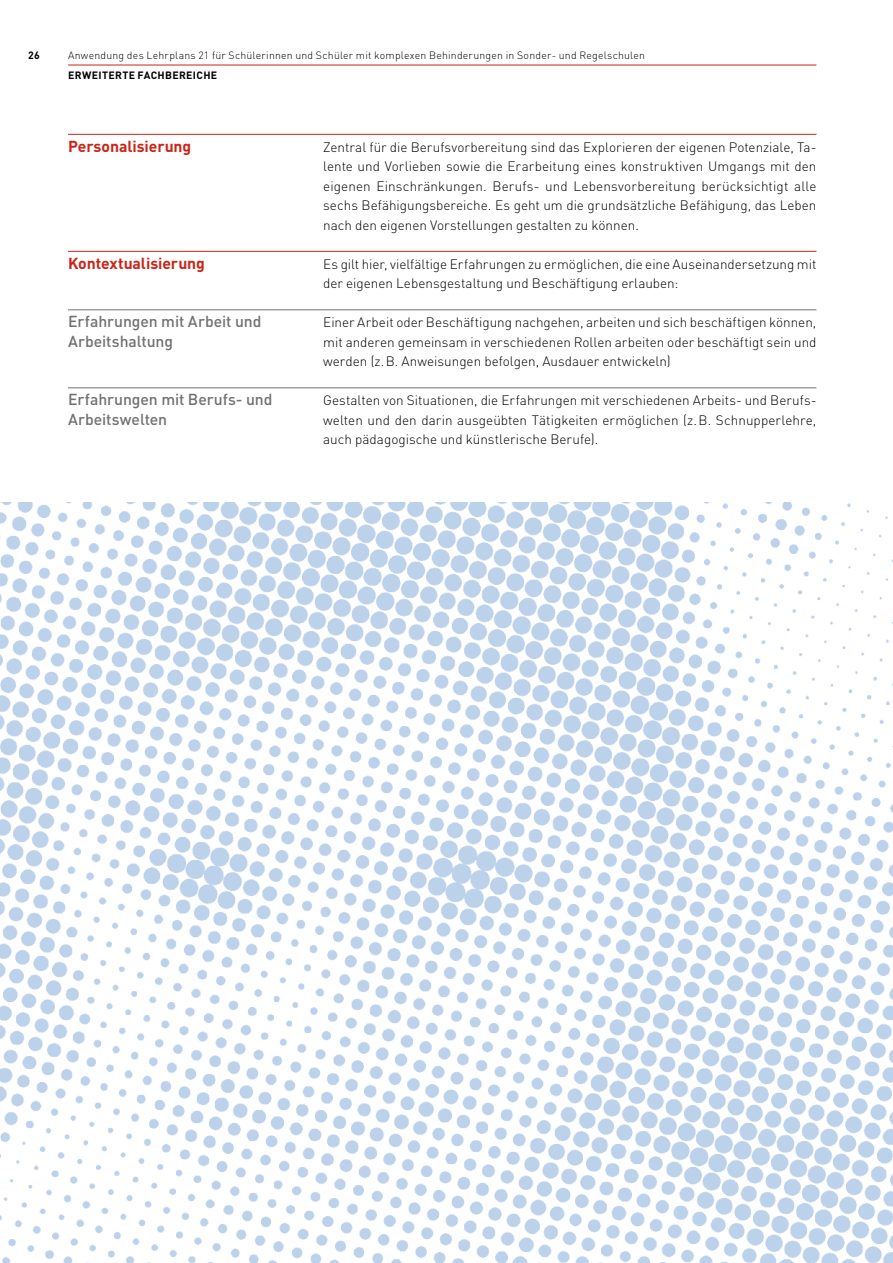
<style>
.page{position:relative;width:893px;height:1263px;background:#fff}
.page>*{position:absolute;margin:0;border:0;box-sizing:border-box;transform-origin:0 0}
.t1{font:500 15.75px/19.5px "DINOT";letter-spacing:-.005em;color:#707172}
.t2{font:700 15.75px "DINOT";letter-spacing:-.005em;color:#ca2418}
.t3{font:300 13.5px/19.5px "DINOT";color:#000;text-align:justify}
.t4{font:300 10.5px "DINOT";letter-spacing:.02em;color:#000}
.t5{font:700 10.5px "DINOT";letter-spacing:.03em;color:#000}
</style>
<div class="page">
<hr style="left:68px;top:65px;width:748px;height:1px;background:#ca2418">
<hr style="left:68px;top:134px;width:748px;height:1px;background:#ca2418">
<hr style="left:68px;top:251px;width:748px;height:1px;background:#ca2418">
<hr style="left:68px;top:310px;width:748px;height:1px;background:#707172">
<hr style="left:68px;top:388px;width:748px;height:1px;background:#707172">
<img style="left:0;top:502px;width:893px;height:761px">
<p class="t5" style="left:28px;top:48px;width:13px">26</p>
<p class="t4" style="left:68px;top:48px;width:578px">Anwendung des Lehrplans 21 für Schülerinnen und Schüler mit komplexen Behinderungen in Sonder- und Regelschulen</p>
<p class="t5" style="left:68px;top:68px;width:151px">ERWEITERTE FACHBEREICHE</p>
<p class="t2" style="left:68px;top:135px;width:125px">Personalisierung</p>
<p class="t2" style="left:68px;top:252px;width:138px">Kontextualisierung</p>
<p class="t1" style="left:68px;top:311px;width:195px">Erfahrungen mit Arbeit und<br>Arbeitshaltung</p>
<p class="t1" style="left:68px;top:389px;width:206px">Erfahrungen mit Berufs- und<br>Arbeitswelten</p>
<p class="t3" style="left:323px;top:136px;width:495px">Zentral für die Berufsvorbereitung sind das Explorieren der eigenen Potenziale, Ta&shy;lente und Vorlieben sowie die Erarbeitung eines konstruktiven Umgangs mit den eigenen Einschränkungen. Berufs- und Lebensvorbereitung berücksichtigt alle sechs Befähigungsbereiche. Es geht um die grundsätzliche Befähigung, das Leben nach den eigenen Vorstellungen gestalten zu können.</p>
<p class="t3" style="left:323px;top:253px;width:495px">Es gilt hier, vielfältige Erfahrungen zu ermöglichen, die eine Auseinandersetzung mit der eigenen Lebensgestaltung und Beschäftigung erlauben:</p>
<p class="t3" style="left:323px;top:312px;width:495px">Einer Arbeit oder Beschäftigung nachgehen, arbeiten und sich beschäftigen können, mit anderen gemeinsam in verschiedenen Rollen arbeiten oder beschäftigt sein und werden (z.B. Anweisungen befolgen, Ausdauer entwickeln)</p>
<p class="t3" style="left:323px;top:390px;width:495px">Gestalten von Situationen, die Erfahrungen mit verschiedenen Arbeits- und Berufs&shy;welten und den darin ausgeübten Tätigkeiten ermöglichen (z.B. Schnupperlehre, auch pädagogische und künstlerische Berufe).</p>
</div>
